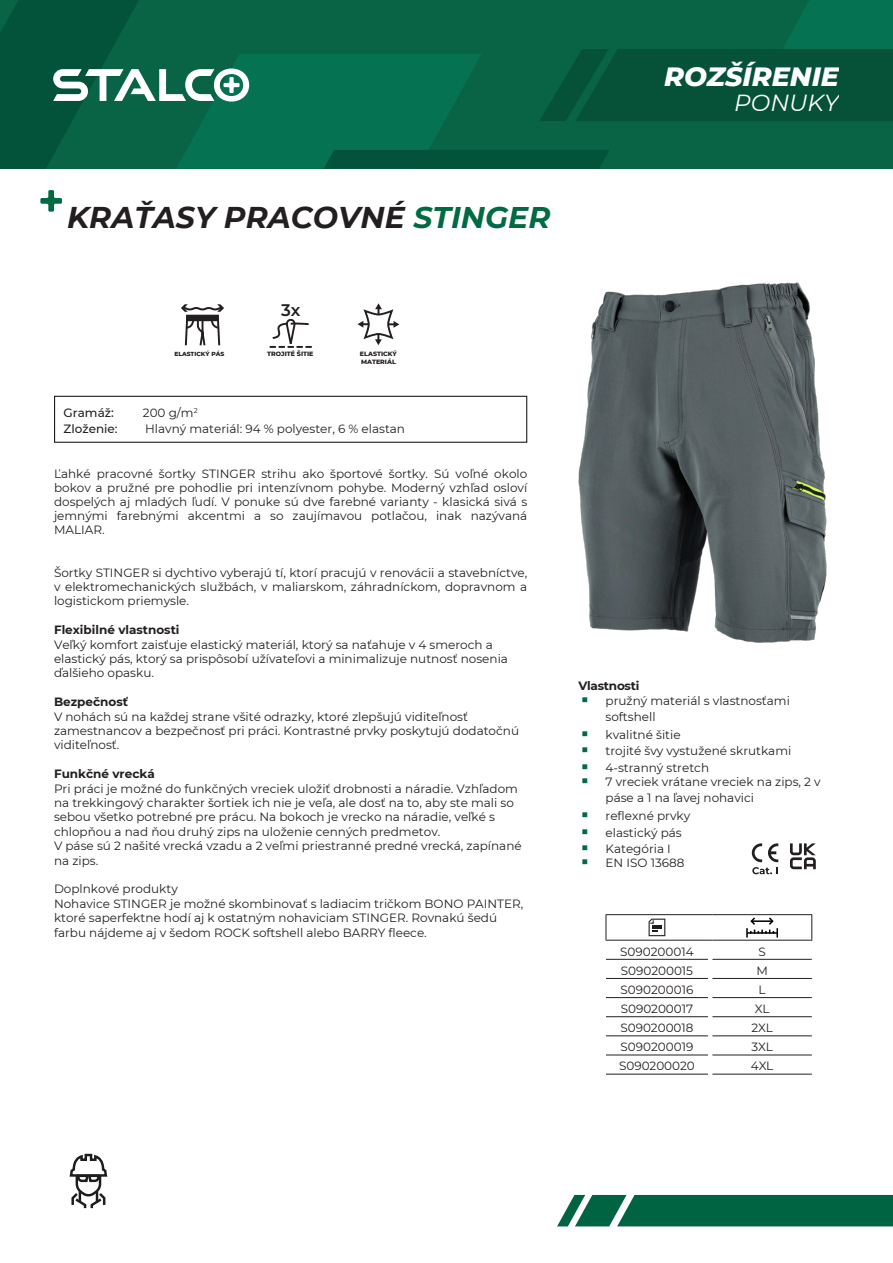
<style>
.page{position:relative;width:893px;height:1263px;background:#fff}
.page>*{position:absolute;margin:0;border:0;box-sizing:border-box;transform-origin:0 0}
.t1{font:italic 700 30px "Montserrat";color:#231f20}
.t2{font:italic 800 27px "Montserrat";color:#fff}
.t3{font:italic 23.25px "Montserrat";color:#fff}
.t4{font:600 16.8px "Montserrat";color:#231f20}
.tabela{font:12px/14.4px "Montserrat";color:#231f20}
.t5{font:500 12px "Montserrat";color:#231f20}
.t6{font:700 12px "Montserrat";letter-spacing:-.02em;color:#231f20}
.t7{font:800 6.3px/7.5px "Montserrat";color:#231f20}
.t8{font:800 6px "Montserrat";color:#231f20}
.s1{color:#006a42}
.s2{font-weight:700}
.s3{font-family:"Leelawadee UI";font-size:15px;color:#006a42}
</style>
<div class="page">
<svg style="left:557px;top:1195px;width:336px;height:31px;background:#126f4f"></svg>
<svg style="left:0;top:0;width:893px;height:169px;background:#0b6448"></svg>
<svg style="left:69px;top:1153px;width:39px;height:56px"></svg>
<hr style="left:606px;top:959px;width:102px;height:1px;background:#231f20">
<hr style="left:712px;top:959px;width:100px;height:1px;background:#231f20">
<hr style="left:606px;top:1035px;width:102px;height:1px;background:#231f20">
<hr style="left:712px;top:1035px;width:100px;height:1px;background:#231f20">
<hr style="left:606px;top:1055px;width:102px;height:1px;background:#231f20">
<hr style="left:712px;top:1055px;width:100px;height:1px;background:#231f20">
<hr style="left:606px;top:1074px;width:102px;height:1px;background:#231f20">
<hr style="left:712px;top:1074px;width:100px;height:1px;background:#231f20">
<hr style="left:606px;top:914px;width:102px;height:1px;background:#231f20">
<svg style="left:606px;top:915px;width:1px;height:25px"></svg>
<hr style="left:712px;top:914px;width:100px;height:1px;background:#231f20">
<hr style="left:606px;top:978px;width:102px;height:1px;background:#231f20">
<hr style="left:712px;top:978px;width:100px;height:1px;background:#231f20">
<hr style="left:606px;top:997px;width:102px;height:1px;background:#231f20">
<hr style="left:712px;top:997px;width:100px;height:1px;background:#231f20">
<hr style="left:606px;top:1016px;width:102px;height:1px;background:#231f20">
<hr style="left:712px;top:1016px;width:100px;height:1px;background:#231f20">
<hr style="left:606px;top:940px;width:102px;height:1px;background:#231f20">
<svg style="left:708px;top:914px;width:4px;height:27px"></svg>
<hr style="left:712px;top:940px;width:100px;height:1px;background:#231f20">
<svg style="left:811px;top:915px;width:1px;height:25px"></svg>
<svg style="left:649px;top:919px;width:16px;height:17px"></svg>
<svg style="left:746px;top:917px;width:32px;height:20px"></svg>
<img style="left:578px;top:282px;width:249px;height:361px">
<svg style="left:181px;top:304px;width:43px;height:42px"></svg>
<svg style="left:270px;top:318px;width:42px;height:29px"></svg>
<svg style="left:357px;top:303px;width:42px;height:42px"></svg>
<div style="left:54px;top:396px;width:473px;height:47px;border:1px solid #231f20"></div>
<svg style="left:790px;top:843px;width:26px;height:26px"></svg>
<svg style="left:752px;top:843px;width:26px;height:31px"></svg>
<svg style="left:40px;top:190px;width:22px;height:22px"></svg>
<h2 class="t2" style="left:664px;top:57px;width:176px">ROZŠÍRENIE</h2>
<h3 class="t3" style="left:734px;top:87px;width:106px">PONUKY</h3>
<p class="t1" style="left:67px;top:195px;width:485px">KRAŤASY PRACOVNÉ <span class="s1">STINGER</span></p>
<p class="t4" style="left:281px;top:299px;width:21px">3x</p>
<p class="t8" style="left:174px;top:350px;width:52px">ELASTICKÝ PÁS</p>
<p class="t7" style="left:267px;top:350px;width:48px">TROJITÉ ŠITIE</p>
<p class="t7" style="left:360px;top:350px;width:38px">ELASTICKÝ<br>MATERIÁL</p>
<p class="t8" style="left:267px;top:351px;width:48px">TRIPLE STITCH</p>
<p class="t8" style="left:366px;top:356px;width:25px">FABRIC</p>
<p class="t5" style="left:64px;top:404px;width:52px">Gramáž:</p>
<p class="tabela" style="left:143px;top:405px;width:56px">200 g/m<sup>2</sup></p>
<p class="t5" style="left:64px;top:420px;width:56px">Zloženie:</p>
<p class="tabela" style="left:145px;top:421px;width:261px">Hlavný materiál: 94 % polyester, 6 % elastan</p>
<p class="tabela" style="left:54px;top:466px;width:475px;text-align:justify">Ľahké pracovné šortky STINGER strihu ako športové šortky. Sú voľné okolo bokov a pružné pre pohodlie pri intenzívnom pohybe. Moderný vzhľad osloví dospelých aj mladých ľudí. V ponuke sú dve farebné varianty - klasická sivá s jemnými farebnými akcentmi a so zaujímavou potlačou, inak nazývaná MALIAR.</p>
<p class="tabela" style="left:54px;top:565px;width:475px;text-align:justify">Šortky STINGER si dychtivo vyberajú tí, ktorí pracujú v renovácii a stavebníctve, v elektromechanických službách, v maliarskom, záhradníckom, dopravnom a logistickom priemysle.</p>
<p class="tabela" style="left:54px;top:622px;width:455px"><span class="s2">Flexibilné vlastnosti<br></span>Veľký komfort zaisťuje elastický materiál, ktorý sa naťahuje v 4 smeroch a elastický pás, ktorý sa prispôsobí užívateľovi a minimalizuje nutnosť nosenia ďalšieho opasku.</p>
<p class="tabela" style="left:54px;top:694px;width:467px"><span class="s2">Bezpečnosť<br></span>V nohách sú na každej strane všité odrazky, ktoré zlepšujú viditeľnosť zamestnancov a bezpečnosť pri práci. Kontrastné prvky poskytujú dodatočnú viditeľnosť.</p>
<p class="tabela" style="left:54px;top:766px;width:469px"><span class="s2">Funkčné vrecká<br></span>Pri práci je možné do funkčných vreciek uložiť drobnosti a náradie. Vzhľadom na trekkingový charakter šortiek ich nie je veľa, ale dosť na to, aby ste mali so sebou všetko potrebné pre prácu. Na bokoch je vrecko na náradie, veľké s chlopňou a nad ňou druhý zips na uloženie cenných predmetov.<br>V páse sú 2 našité vrecká vzadu a 2 veľmi priestranné predné vrecká, zapínané na zips.</p>
<p class="tabela" style="left:54px;top:881px;width:471px">Doplnkové produkty<br>Nohavice STINGER je možné skombinovať s ladiacim tričkom BONO PAINTER, ktoré saperfektne hodí aj k ostatným nohaviciam STINGER. Rovnakú šedú farbu nájdeme aj v šedom ROCK softshell alebo BARRY fleece.</p>
<p class="t6" style="left:578px;top:677px;width:62px">Vlastnosti</p>
<p class="tabela" style="left:605px;top:692px;width:186px;line-height:15.9px;text-indent:-27px"><span class="s3">◾</span> pružný materiál s vlastnosťami softshell</p>
<p class="tabela" style="left:578px;top:726px;width:214px;line-height:16.5px"><span class="s3">◾</span> kvalitné šitie<br><span class="s3">◾</span> trojité švy vystužené skrutkami <span class="s3">◾</span> 4-stranný stretch</p>
<p class="tabela" style="left:605px;top:773px;width:217px;line-height:15.9px;text-indent:-27px"><span class="s3">◾</span> 7 vreciek vrátane vreciek na zips, 2 v páse a 1 na ľavej nohavici</p>
<p class="tabela" style="left:578px;top:807px;width:113px;line-height:16.5px"><span class="s3">◾</span> reflexné prvky <span class="s3">◾</span> elastický pás <span class="s3">◾</span> Kategória I</p>
<p class="tabela" style="left:578px;top:855px;width:107px"><span class="s3">◾</span> EN ISO 13688</p>
<p class="tabela" style="left:620px;top:944px;width:75px">S090200014</p>
<p class="tabela" style="left:758px;top:944px;width:9px">S</p>
<p class="tabela" style="left:621px;top:963px;width:74px">S090200015</p>
<p class="tabela" style="left:756px;top:963px;width:13px">M</p>
<p class="tabela" style="left:621px;top:982px;width:74px">S090200016</p>
<p class="tabela" style="left:759px;top:982px;width:9px">L</p>
<p class="tabela" style="left:621px;top:1001px;width:74px">S090200017</p>
<p class="tabela" style="left:755px;top:1001px;width:16px">XL</p>
<p class="tabela" style="left:620px;top:1020px;width:75px">S090200018</p>
<p class="tabela" style="left:751px;top:1020px;width:23px">2XL</p>
<p class="tabela" style="left:621px;top:1039px;width:74px">S090200019</p>
<p class="tabela" style="left:751px;top:1039px;width:23px">3XL</p>
<p class="tabela" style="left:619px;top:1058px;width:77px">S090200020</p>
<p class="tabela" style="left:751px;top:1058px;width:24px">4XL</p>
</div>
